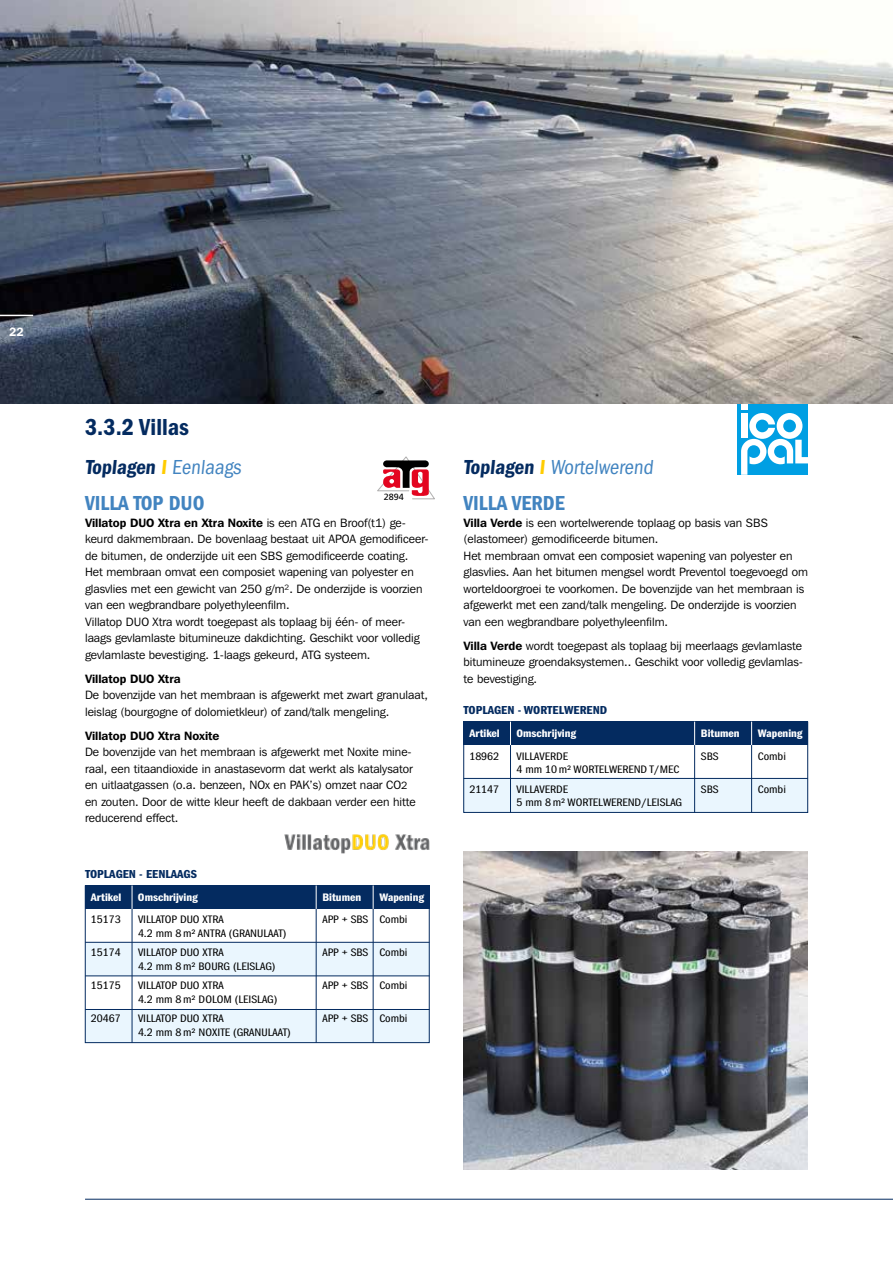
<style>
.page{position:relative;width:893px;height:1263px;background:#fff}
.page>*{position:absolute;margin:0;border:0;box-sizing:border-box;transform-origin:0 0}
.t1{font:600 condensed 24px "Franklin Gothic";color:#042b60}
.t2{font:condensed 21px/36px "Franklin Gothic";color:#4284c0}
.t3{font:600 condensed 21px/36px "Franklin Gothic";color:#4284c0}
.t4{font:12px/16.5px "Franklin Gothic IT Cby BT";color:#000}
.t5{font:12px "Franklin Gothic Demi Cmpr";color:#042b60;scale:1.25 1}
.t6{font:600 12px "Franklin Gothic IT Cby BT";color:#000}
.t7{font:600 12px "Franklin Gothic IT Cby BT";color:#fff}
.t8{font:11.25px "Franklin Gothic Book Cmpr";color:#000;scale:1.25 1}
.t9{font:11.25px "Franklin Gothic Demi Cmpr";color:#fff;scale:1.25 1}
.t10{font:9px "Frutiger";color:#000}
.s1{color:#042b60}
.s2{color:#fc0}
.s3{font-weight:400}
.s4{font-weight:600}
.s5{font-size:10.5px}
.s6{font-weight:600;color:#042b60}
.s7{font-weight:600;color:#fc0}
</style>
<div class="page">
<svg style="left:377px;top:456px;width:58px;height:43px"></svg>
<hr style="left:85px;top:1199px;width:808px;height:1px;background:#042b60">
<img style="left:284px;top:834px;width:146px;height:20px">
<div style="left:85px;top:885px;width:344px;height:24px;background:#042b60"></div>
<div style="left:85px;top:942px;width:344px;height:34px;background:#eaf6fe"></div>
<div style="left:85px;top:1009px;width:344px;height:34px;background:#eaf6fe"></div>
<div style="left:85px;top:886px;width:344px;height:157px;border:1px solid #042b60"></div>
<hr style="left:85px;top:942px;width:344px;height:1px;background:#042b60">
<hr style="left:85px;top:976px;width:344px;height:1px;background:#042b60">
<hr style="left:85px;top:1009px;width:344px;height:1px;background:#042b60">
<hr style="left:132px;top:909px;width:1px;height:134px;background:#042b60">
<hr style="left:316px;top:909px;width:1px;height:134px;background:#042b60">
<hr style="left:373px;top:909px;width:1px;height:134px;background:#042b60">
<svg style="left:132px;top:885px;width:1px;height:24px"></svg>
<svg style="left:316px;top:885px;width:1px;height:24px"></svg>
<svg style="left:373px;top:885px;width:1px;height:24px"></svg>
<div style="left:464px;top:722px;width:344px;height:23px;background:#042b60"></div>
<div style="left:463px;top:778px;width:345px;height:34px;background:#eaf6fe"></div>
<div style="left:463px;top:722px;width:345px;height:91px;border:1px solid #042b60"></div>
<hr style="left:464px;top:778px;width:344px;height:1px;background:#042b60">
<hr style="left:510px;top:745px;width:1px;height:68px;background:#042b60">
<hr style="left:694px;top:745px;width:1px;height:68px;background:#042b60">
<hr style="left:751px;top:745px;width:1px;height:68px;background:#042b60">
<svg style="left:510px;top:722px;width:1px;height:23px"></svg>
<svg style="left:694px;top:722px;width:1px;height:23px"></svg>
<svg style="left:751px;top:722px;width:1px;height:23px"></svg>
<img style="left:463px;top:852px;width:345px;height:317px">
<img style="left:0;top:0;width:893px;height:404px">
<hr style="left:0;top:315px;width:33px;height:1px;background:#fff">
<div style="left:737px;top:404px;width:71px;height:71px;background:#009fe3"></div>
<svg style="left:741px;top:413px;width:67px;height:62px"></svg>
<div style="left:741px;top:404px;width:7px;height:6px;background:#fff"></div>
<div style="left:741px;top:413px;width:7px;height:25px;background:#fff"></div>
<p class="t7" style="left:9px;top:325px;width:16px">22</p>
<h1 class="t1" style="left:85px;top:413px;width:106px">3.3.2 Villas</h1>
<h2 class="t3" style="left:85px;top:449px;width:160px"><span class="s1">Toplagen</span> <span class="s2">I</span> <span class="s3">Eenlaags<br></span>VILLA TOP DUO</h2>
<p class="t4" style="left:85px;top:514px;width:345px"><span class="s4">Villatop DUO Xtra en Xtra Noxite</span> is een ATG en Broof(t1) ge&shy;keurd dakmembraan. De bovenlaag bestaat uit APOA gemodificeer&shy;de bitumen, de onderzijde uit een SBS gemodificeerde coating.<br>Het membraan omvat een composiet wapening van polyester en glasvlies met een gewicht van 250 g/m². De onderzijde is voorzien van een wegbrandbare polyethyleenfilm.<br>Villatop DUO Xtra wordt toegepast als toplaag bij één- of meer&shy;laags gevlamlaste bitumineuze dakdichting. Geschikt voor volledig gevlamlaste bevestiging. 1-laags gekeurd, ATG systeem.</p>
<p class="t6" style="left:85px;top:671px;width:97px">Villatop DUO Xtra</p>
<p class="t4" style="left:85px;top:686px;width:344px">De bovenzijde van het membraan is afgewerkt met zwart granulaat, leislag (bourgogne of dolomietkleur) of zand/talk mengeling.</p>
<p class="t6" style="left:85px;top:728px;width:136px">Villatop DUO Xtra Noxite</p>
<p class="t4" style="left:85px;top:743px;width:332px">De bovenzijde van het membraan is afgewerkt met Noxite mine&shy;raal, een titaandioxide in anastasevorm dat werkt als katalysator en uitlaatgassen (o.a. benzeen, NOx en PAK’s) omzet naar CO<span class="s5">2 </span>en zouten. Door de witte kleur heeft de dakbaan verder een hitte reducerend effect.</p>
<p class="t10" style="left:384px;top:491px;width:22px">2894</p>
<p class="t5" style="left:85px;top:867px;width:91px">TOPLAGEN - EENLAAGS</p>
<p class="t9" style="left:91px;top:891px;width:26px">Artikel</p>
<p class="t9" style="left:138px;top:891px;width:49px">Omschrijving</p>
<p class="t9" style="left:322px;top:891px;width:32px">Bitumen</p>
<p class="t9" style="left:379px;top:891px;width:37px">Wapening</p>
<p class="t8" style="left:91px;top:913px;width:25px">15173</p>
<p class="t8" style="left:138px;top:913px;width:70px">VILLATOP DUO XTRA</p>
<p class="t8" style="left:322px;top:913px;width:70px">APP + SBS Combi</p>
<p class="t8" style="left:138px;top:927px;width:120px">4.2 mm 8 m² ANTRA (GRANULAAT)</p>
<p class="t8" style="left:91px;top:946px;width:25px">15174</p>
<p class="t8" style="left:138px;top:946px;width:70px">VILLATOP DUO XTRA</p>
<p class="t8" style="left:322px;top:946px;width:70px">APP + SBS Combi</p>
<p class="t8" style="left:138px;top:960px;width:111px">4.2 mm 8 m² BOURG (LEISLAG)</p>
<p class="t8" style="left:91px;top:979px;width:25px">15175</p>
<p class="t8" style="left:138px;top:979px;width:70px">VILLATOP DUO XTRA</p>
<p class="t8" style="left:322px;top:979px;width:70px">APP + SBS Combi</p>
<p class="t8" style="left:138px;top:993px;width:113px">4.2 mm 8 m² DOLOM (LEISLAG)</p>
<p class="t8" style="left:91px;top:1012px;width:25px">20467</p>
<p class="t8" style="left:138px;top:1012px;width:70px">VILLATOP DUO XTRA</p>
<p class="t8" style="left:322px;top:1012px;width:70px">APP + SBS Combi</p>
<p class="t8" style="left:138px;top:1026px;width:124px">4.2 mm 8 m² NOXITE (GRANULAAT)</p>
<h2 class="t2" style="left:463px;top:449px;width:194px"><span class="s6">Toplagen</span> <span class="s7">I</span> Wortelwerend<br><span class="s4">VILLA VERDE</span></h2>
<p class="t4" style="left:463px;top:514px;width:346px"><span class="s4">Villa Verde</span> is een wortelwerende toplaag op basis van SBS (elastomeer) gemodificeerde bitumen.<br>Het membraan omvat een composiet wapening van polyester en glasvlies. Aan het bitumen mengsel wordt Preventol toegevoegd om worteldoorgroei te voorkomen. De bovenzijde van het membraan is afgewerkt met een zand/talk mengeling. De onderzijde is voorzien van een wegbrandbare polyethyleenfilm.</p>
<p class="t4" style="left:463px;top:637px;width:341px;text-align:justify"><span class="s4">Villa Verde</span> wordt toegepast als toplaag bij meerlaags gevlamlaste bitumineuze groendaksystemen.. Geschikt voor volledig gevlamlas&shy;te bevestiging.</p>
<p class="t5" style="left:463px;top:703px;width:117px">TOPLAGEN - WORTELWEREND</p>
<p class="t9" style="left:469px;top:727px;width:26px">Artikel</p>
<p class="t9" style="left:516px;top:727px;width:49px">Omschrijving</p>
<p class="t9" style="left:701px;top:727px;width:32px">Bitumen</p>
<p class="t9" style="left:758px;top:727px;width:37px">Wapening</p>
<p class="t8" style="left:469px;top:750px;width:25px">18962</p>
<p class="t8" style="left:516px;top:750px;width:43px">VILLAVERDE</p>
<p class="t8" style="left:701px;top:750px;width:15px">SBS</p>
<p class="t8" style="left:758px;top:750px;width:24px">Combi</p>
<p class="t8" style="left:516px;top:763px;width:132px">4 mm 10 m² WORTELWEREND T/MEC</p>
<p class="t8" style="left:469px;top:783px;width:25px">21147</p>
<p class="t8" style="left:516px;top:783px;width:43px">VILLAVERDE</p>
<p class="t8" style="left:701px;top:783px;width:15px">SBS</p>
<p class="t8" style="left:758px;top:783px;width:24px">Combi</p>
<p class="t8" style="left:516px;top:796px;width:134px">5 mm 8 m² WORTELWEREND/LEISLAG</p>
</div>
